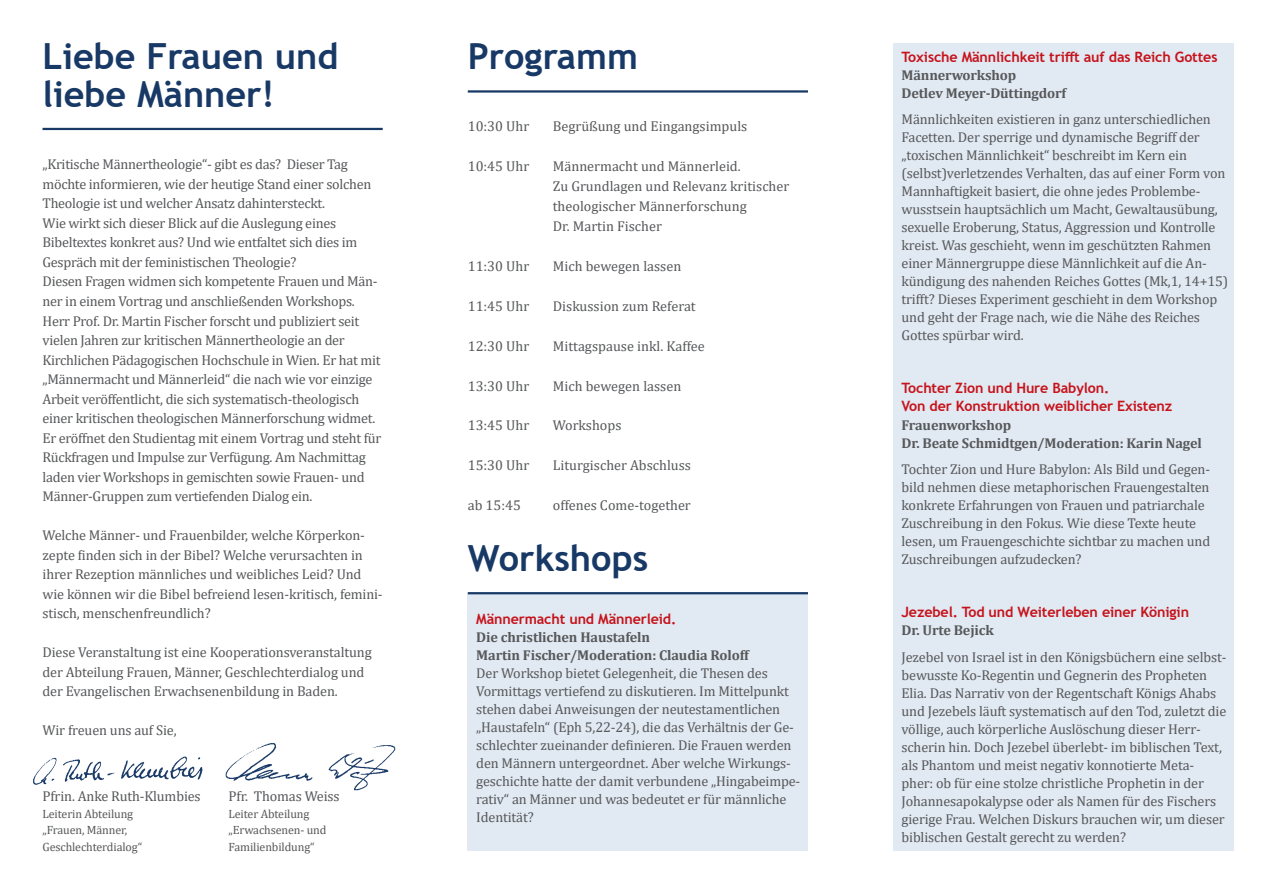
<style>
.page{position:relative;width:1263px;height:893px;background:#fff}
.page>*{position:absolute;margin:0;border:0;box-sizing:border-box;transform-origin:0 0}
.Überschrift_1_-_Stri{font:700 36px/37.5px "Trebuchet MS";color:#183966}
.Fließtext{font:14.25px/18px "Cambria";letter-spacing:-.01em;color:#57585a}
.Fließtext-2{font:700 14.25px/18px "Trebuchet MS";letter-spacing:-.01em;color:#c6131b}
.Fließtext-3{font:700 14.25px/18px "Cambria";letter-spacing:-.01em;color:#57585a}
.Fließtext-4{font:12px "Cambria";letter-spacing:-.01em;color:#57585a}
.s1{font-family:"Trebuchet MS";color:#c6131b}
.s2{font-family:"Cambria";color:#57585a}
</style>
<div class="page">
<img style="left:225px;top:743px;width:171px;height:48px">
<div style="left:893px;top:43px;width:340px;height:807px;background:#e1e9f2"></div>
<div style="left:468px;top:593px;width:340px;height:257px;background:#e1e9f2"></div>
<hr style="left:43px;top:128px;width:340px;height:2px;background:#183966">
<hr style="left:468px;top:90px;width:340px;height:3px;background:#183966">
<hr style="left:468px;top:592px;width:340px;height:2px;background:#183966">
<img style="left:33px;top:756px;width:170px;height:29px">
<p class="Überschrift_1_-_Stri" style="left:43px;top:38px;width:297px">Liebe Frauen und liebe Männer!</p>
<p class="Überschrift_1_-_Stri" style="left:468px;top:38px;width:172px">Programm</p>
<p class="Fließtext" style="left:43px;top:155px;width:330px;line-height:19.5px">„Kritische Männertheologie“- gibt es das? Dieser Tag möchte informieren, wie der heutige Stand einer solchen<br>Theologie ist und welcher Ansatz dahintersteckt.</p>
<p class="Fließtext" style="left:43px;top:213px;width:316px;line-height:19.5px">Wie wirkt sich dieser Blick auf die Auslegung eines<br>Bibeltextes konkret aus? Und wie entfaltet sich dies im<br>Gespräch mit der feministischen Theologie?</p>
<p class="Fließtext" style="left:43px;top:272px;width:337px;line-height:19.5px">Diesen Fragen widmen sich kompetente Frauen und Män&shy;ner in einem Vortrag und anschließenden Workshops.</p>
<p class="Fließtext" style="left:43px;top:311px;width:340px;line-height:19.5px">Herr Prof. Dr. Martin Fischer forscht und publiziert seit vielen Jahren zur kritischen Männertheologie an der Kirchlichen Pädagogischen Hochschule in Wien. Er hat mit „Männermacht und Männerleid“ die nach wie vor einzige Arbeit veröffentlicht, die sich systematisch-theologisch einer kritischen theologischen Männerforschung widmet.<br>Er eröffnet den Studientag mit einem Vortrag und steht für Rückfragen und Impulse zur Verfügung. Am Nachmittag laden vier Workshops in gemischten sowie Frauen- und Männer-Gruppen zum vertiefenden Dialog ein.</p>
<p class="Fließtext" style="left:43px;top:525px;width:342px;line-height:19.5px">Welche Männer- und Frauenbilder, welche Körperkon&shy;zepte finden sich in der Bibel? Welche verursachten in ihrer Rezeption männliches und weibliches Leid? Und wie können wir die Bibel befreiend lesen-kritisch, femini&shy;stisch, menschenfreundlich?</p>
<p class="Fließtext" style="left:43px;top:642px;width:331px;line-height:19.5px">Diese Veranstaltung ist eine Kooperationsveranstaltung der Abteilung Frauen, Männer, Geschlechterdialog und der Evangelischen Erwachsenenbildung in Baden.</p>
<p class="Fließtext" style="left:43px;top:721px;width:136px">Wir freuen uns auf Sie,</p>
<p class="Fließtext" style="left:43px;top:787px;width:160px">Pfrin. Anke Ruth-Klumbies</p>
<p class="Fließtext" style="left:229px;top:787px;width:113px">Pfr. Thomas Weiss</p>
<p class="Fließtext-4" style="left:43px;top:806px;width:92px">Leiterin Abteilung</p>
<p class="Fließtext-4" style="left:229px;top:806px;width:82px">Leiter Abteilung</p>
<p class="Fließtext-4" style="left:43px;top:823px;width:86px">„Frauen, Männer,</p>
<p class="Fließtext-4" style="left:229px;top:823px;width:99px">„Erwachsenen- und</p>
<p class="Fließtext-4" style="left:43px;top:839px;width:101px">Geschlechterdialog“</p>
<p class="Fließtext-4" style="left:229px;top:839px;width:88px">Familienbildung“</p>
<p class="Fließtext" style="left:468px;top:117px;width:63px">10:30 Uhr</p>
<p class="Fließtext" style="left:553px;top:117px;width:196px">Begrüßung und Eingangsimpuls</p>
<p class="Fließtext" style="left:468px;top:157px;width:63px">10:45 Uhr</p>
<p class="Fließtext" style="left:553px;top:157px;width:189px">Männermacht und Männerleid.</p>
<p class="Fließtext" style="left:553px;top:176px;width:238px;line-height:20px">Zu Grundlagen und Relevanz kritischer theologischer Männerforschung</p>
<p class="Fließtext" style="left:553px;top:217px;width:111px">Dr. Martin Fischer</p>
<p class="Fließtext" style="left:468px;top:257px;width:63px">11:30 Uhr</p>
<p class="Fließtext" style="left:553px;top:257px;width:130px">Mich bewegen lassen</p>
<p class="Fließtext" style="left:468px;top:297px;width:63px">11:45 Uhr</p>
<p class="Fließtext" style="left:553px;top:297px;width:144px">Diskussion zum Referat</p>
<p class="Fließtext" style="left:468px;top:337px;width:63px">12:30 Uhr</p>
<p class="Fließtext" style="left:553px;top:337px;width:153px">Mittagspause inkl. Kaffee</p>
<p class="Fließtext" style="left:468px;top:377px;width:63px">13:30 Uhr</p>
<p class="Fließtext" style="left:553px;top:377px;width:130px">Mich bewegen lassen</p>
<p class="Fließtext" style="left:468px;top:417px;width:63px">13:45 Uhr</p>
<p class="Fließtext" style="left:553px;top:417px;width:70px">Workshops</p>
<p class="Fließtext" style="left:468px;top:456px;width:63px">15:30 Uhr</p>
<p class="Fließtext" style="left:553px;top:456px;width:140px">Liturgischer Abschluss</p>
<p class="Fließtext" style="left:468px;top:496px;width:55px">ab 15:45</p>
<p class="Fließtext" style="left:553px;top:496px;width:140px">offenes Come-together</p>
<p class="Überschrift_1_-_Stri" style="left:468px;top:539px;width:182px">Workshops</p>
<p class="Fließtext-3" style="left:476px;top:609px;width:274px"><span class="s1">Männermacht und Männerleid.<br></span>Die christlichen Haustafeln<br>Martin Fischer/Moderation: Claudia Roloff</p>
<p class="Fließtext" style="left:476px;top:664px;width:326px">Der Workshop bietet Gelegenheit, die Thesen des Vormittags vertiefend zu diskutieren. Im Mittelpunkt stehen dabei Anweisungen der neutestamentlichen „Haustafeln“ (Eph 5,22-24), die das Verhältnis der Ge&shy;schlechter zueinander definieren. Die Frauen werden den Männern untergeordnet. Aber welche Wirkungs&shy;geschichte hatte der damit verbundene „Hingabeimpe&shy;rativ“ an Männer und was bedeutet er für männliche Identität?</p>
<p class="Fließtext-2" style="left:901px;top:48px;width:317px">Toxische Männlichkeit trifft auf das Reich Gottes<br><span class="s2">Männerworkshop<br>Detlev Meyer-Düttingdorf</span></p>
<p class="Fließtext" style="left:901px;top:111px;width:328px">Männlichkeiten existieren in ganz unterschiedlichen Facetten. Der sperrige und dynamische Begriff der „toxischen Männlichkeit“ beschreibt im Kern ein (selbst)verletzendes Verhalten, das auf einer Form von Mannhaftigkeit basiert, die ohne jedes Problembe&shy;wusstsein hauptsächlich um Macht, Gewaltausübung, sexuelle Eroberung, Status, Aggression und Kontrolle kreist. Was geschieht, wenn im geschützten Rahmen einer Männergruppe diese Männlichkeit auf die An&shy;kündigung des nahenden Reiches Gottes (Mk,1, 14+15) trifft? Dieses Experiment geschieht in dem Workshop und geht der Frage nach, wie die Nähe des Reiches Gottes spürbar wird.</p>
<p class="Fließtext-2" style="left:901px;top:379px;width:302px">Tochter Zion und Hure Babylon.<br>Von der Konstruktion weiblicher Existenz <span class="s2">Frauenworkshop<br>Dr. Beate Schmidtgen/Moderation: Karin Nagel</span></p>
<p class="Fließtext" style="left:901px;top:460px;width:310px">Tochter Zion und Hure Babylon: Als Bild und Gegen&shy;bild nehmen diese metaphorischen Frauengestalten konkrete Erfahrungen von Frauen und patriarchale Zuschreibung in den Fokus. Wie diese Texte heute lesen, um Frauengeschichte sichtbar zu machen und Zuschreibungen aufzudecken?</p>
<p class="Fließtext-2" style="left:901px;top:603px;width:289px">Jezebel. Tod und Weiterleben einer Königin<br><span class="s2">Dr. Urte Bejick</span></p>
<p class="Fließtext" style="left:901px;top:648px;width:326px">Jezebel von Israel ist in den Königsbüchern eine selbst&shy;bewusste Ko-Regentin und Gegnerin des Propheten Elia. Das Narrativ von der Regentschaft Königs Ahabs und Jezebels läuft systematisch auf den Tod, zuletzt die völlige, auch körperliche Auslöschung dieser Herr&shy;scherin hin. Doch Jezebel überlebt- im biblischen Text, als Phantom und meist negativ konnotierte Meta&shy;pher: ob für eine stolze christliche Prophetin in der Johannesapokalypse oder als Namen für des Fischers gierige Frau. Welchen Diskurs brauchen wir, um dieser biblischen Gestalt gerecht zu werden?</p>
</div>
